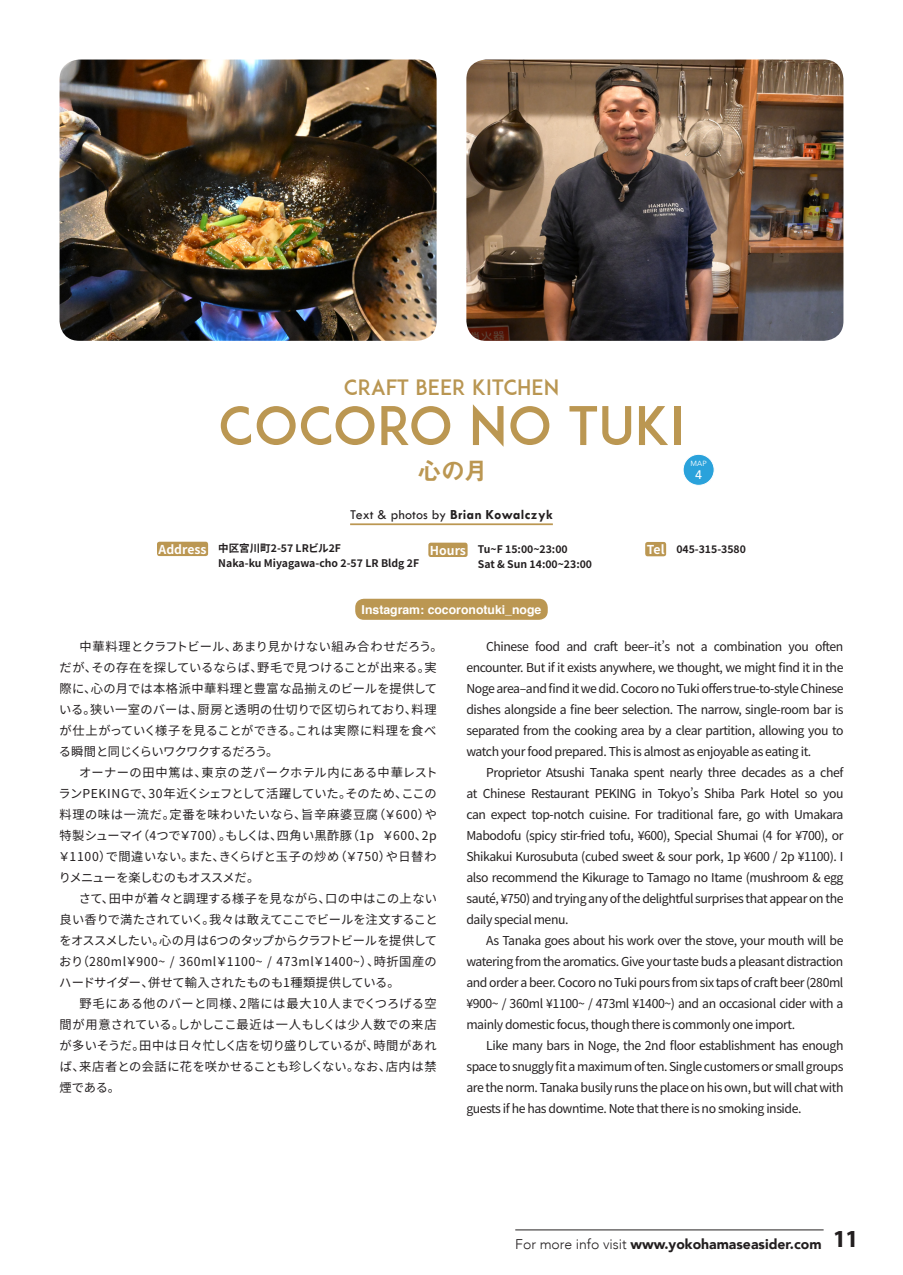
<style>
.page{position:relative;width:903px;height:1275px;background:#fff}
.page>*{position:absolute;margin:0;border:0;box-sizing:border-box;transform-origin:0 0}
.t1{font:52.5px "ADAM.CGPRO";color:#bb9752}
.t2{font:24.5px "Midashi Go Pr 6 N MB31";color:#bb9752}
.t3{font:21px "ADAM.CGPRO";color:#b99652}
.t4{font:900 14px "Avenir";color:#231f20}
.t5{font:700 14px "Tw Cen";letter-spacing:.025em;color:#231f20}
.t6{font:500 12.42px "Avenir";color:#fff}
.t7{font:12.25px/21px "Source Han Sans";letter-spacing:-.035em;color:#231f20;text-align:justify}
.t8{font:12.25px/21px "Source Han Sans";letter-spacing:.01em;color:#231f20}
.t9{font:700 12.25px "Helvetica";color:#fff}
.t10{font:700 10.5px/14.7px "Source Han Sans";color:#231f20}
.t11{font:7.52px "Avenir";color:#fff}
.s1{font-weight:400}
.s2{font-size:12.25px;color:#fff}
.s3{font-weight:300}
</style>
<div class="page">
<hr style="left:515px;top:1229px;width:308px;height:1px;background:#231f20">
<img style="left:60px;top:60px;width:377px;height:281px">
<img style="left:466px;top:60px;width:377px;height:281px">
<div style="left:355px;top:599px;width:193px;height:21px;background:#bb9752;border-radius:9px"></div>
<div style="left:157px;top:542px;width:51px;height:14px;background:#bb9752;border-radius:2px"></div>
<div style="left:428px;top:543px;width:39px;height:14px;background:#bb9752;border-radius:2px"></div>
<hr style="left:350px;top:523px;width:203px;height:2px;background:#bb9752">
<div style="left:645px;top:542px;width:21px;height:14px;background:#bb9752;border-radius:2px"></div>
<div style="left:683px;top:454px;width:31px;height:31px;background:#2aa2db;border-radius:50%"></div>
<div style="left:683px;top:454px;width:31px;height:32px;border:1px solid #fff;border-radius:50%"></div>
<h3 class="t3" style="left:344px;top:375px;width:217px">CRAFT BEER KITCHEN</h3>
<h1 class="t1" style="left:218px;top:394px;width:468px">COCORO NO TUKI</h1>
<h2 class="t2" style="left:417px;top:451px;width:73px">心の月</h2>
<p class="t11" style="left:691px;top:459px;width:17px">MAP</p>
<p class="t6" style="left:695px;top:464px;width:8px">4</p>
<p class="t5" style="left:350px;top:506px;width:204px"><span class="s1">Text &amp; photos by</span> Brian Kowalczyk</p>
<p class="t10" style="left:218px;top:541px;width:202px;text-indent:-60px"><span class="s2">Address</span> 中区宮川町2-57 LRビル2F<br>Naka-ku Miyagawa-cho 2-57 LR Bldg 2F</p>
<p class="t10" style="left:478px;top:542px;width:116px;text-indent:-48px"><span class="s2">Hours</span> Tu~F 15:00~23:00<br>Sat &amp; Sun 14:00~23:00</p>
<p class="t9" style="left:362px;top:599px;width:181px">Instagram: cocoronotuki_noge</p>
<p class="t10" style="left:647px;top:542px;width:101px"><span class="s2">Tel</span> 045-315-3580</p>
<p class="t8" style="left:59px;top:636px;width:385px;text-indent:20px">中華料理とクラフトビール、あまり見かけない組み合わせだろう。だが、その存在を探しているならば、野毛で見つけることが出来る。実際に、心の月では本格派中華料理と豊富な品揃えのビールを提供している。狭い一室のバーは、厨房と透明の仕切りで区切られており、料理が仕上がっていく様子を見ることができる。これは実際に料理を食べる瞬間と同じくらいワクワクするだろう。</p>
<p class="t7" style="left:58px;top:762px;width:381px;text-indent:21px">オーナーの田中篤は、東京の芝パークホテル内にある中華レストランPEKINGで、30年近くシェフとして活躍していた。そのため、ここの料理の味は一流だ。定番を味わいたいなら、旨辛麻婆豆腐（￥600）や特製シューマイ（4つで￥700）。もしくは、四角い黒酢豚（1p ￥600、2p￥1100）で間違いない。また、きくらげと玉子の炒め（￥750）や日替わりメニューを楽しむのもオススメだ。</p>
<p class="t7" style="left:59px;top:888px;width:380px;text-indent:20px">さて、田中が着々と調理する様子を見ながら、口の中はこの上ない良い香りで満たされていく。我々は敢えてここでビールを注文することをオススメしたい。心の月は6つのタップからクラフトビールを提供しており（280ml￥900~ / 360ml￥1100~ / 473ml￥1400~）、時折国産のハードサイダー、併せて輸入されたものも1種類提供している。</p>
<p class="t7" style="left:59px;top:993px;width:379px;text-indent:20px">野毛にある他のバーと同様、2階には最大10人までくつろげる空間が用意されている。しかしここ最近は一人もしくは少人数での来店が多いそうだ。田中は日々忙しく店を切り盛りしているが、時間があれば、来店者との会話に花を咲かせることも珍しくない。なお、店内は禁煙である。</p>
<p class="t7" style="left:466px;top:636px;width:379px;text-indent:20px">Chinese food and craft beer–it’s not a combination you often encounter. But if it exists anywhere, we thought, we might find it in the Noge area–and find it we did. Cocoro no Tuki offers true-to-style Chinese dishes alongside a fine beer selection. The narrow, single-room bar is separated from the cooking area by a clear partition, allowing you to watch your food prepared. This is almost as enjoyable as eating it.</p>
<p class="t7" style="left:466px;top:762px;width:379px;text-indent:20px">Proprietor Atsushi Tanaka spent nearly three decades as a chef at Chinese Restaurant PEKING in Tokyo’s Shiba Park Hotel so you can expect top-notch cuisine. For traditional fare, go with Umakara Mabodofu (spicy stir-fried tofu, ¥600), Special Shumai (4 for ¥700), or Shikakui Kurosubuta (cubed sweet &amp; sour pork, 1p ¥600 / 2p ¥1100). I also recommend the Kikurage to Tamago no Itame (mushroom &amp; egg sauté, ¥750) and trying any of the delightful surprises that appear on the daily special menu.</p>
<p class="t7" style="left:466px;top:930px;width:379px;text-indent:20px">As Tanaka goes about his work over the stove, your mouth will be watering from the aromatics. Give your taste buds a pleasant distraction and order a beer. Cocoro no Tuki pours from six taps of craft beer (280ml ¥900~ / 360ml ¥1100~ / 473ml ¥1400~) and an occasional cider with a mainly domestic focus, though there is commonly one import.</p>
<p class="t7" style="left:466px;top:1035px;width:379px;text-indent:20px">Like many bars in Noge, the 2nd floor establishment has enough space to snuggly fit a maximum of ten. Single customers or small groups are the norm. Tanaka busily runs the place on his own, but will chat with guests if he has downtime. Note that there is no smoking inside.</p>
<p class="t4" style="left:515px;top:1232px;width:344px"><span class="s3">For more info visit</span> www.yokohamaseasider.com <sup>11</sup></p>
</div>
